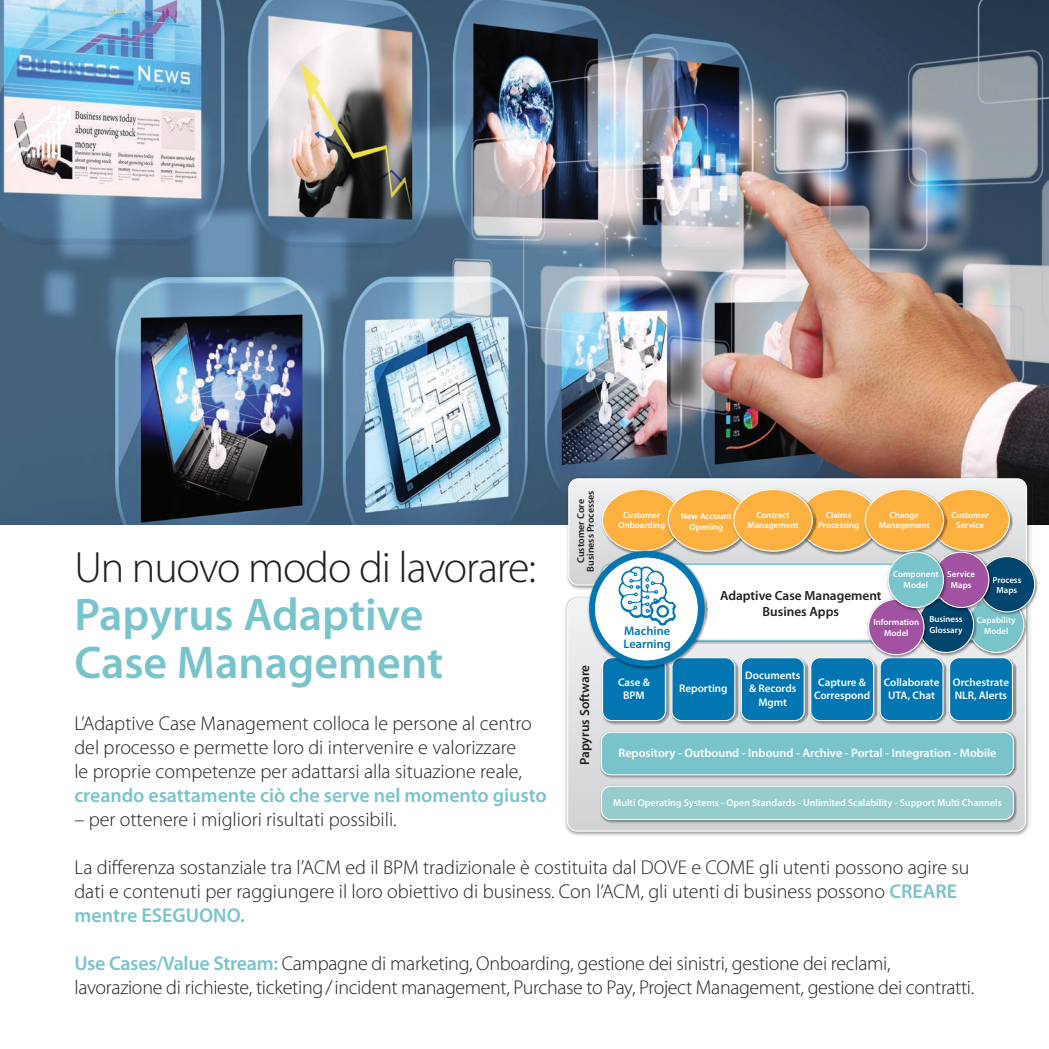
<style>
.page{position:relative;width:1049px;height:1049px;background:#fff}
.page>*{position:absolute;margin:0;border:0;box-sizing:border-box;transform-origin:0 0}
.t1{font:600 46px/48px "Myriad Pro";color:#79c4cb}
.t2{font:300 44px "Myriad Pro";letter-spacing:-.025em;color:#231f20}
.t3{font:300 20px/24px "Myriad Pro";color:#231f20}
.t4{font:600 20px "Myriad Pro";letter-spacing:-.005em;color:#79c4cb}
.t5{font:600 13.4px/16px "Myriad Pro";color:#231f20;text-align:center}
.t6{font:600 12.4px/12.4px "Myriad Pro";color:#0176b3}
.t7{font:600 12.2px "Myriad Pro";color:#fff}
.t8{font:600 11px/13.4px "Myriad Pro";color:#fff;text-align:center}
.t9{font:600 10px "Myriad Pro";color:#fff}
.t10{font:600 10px/10px "Myriad Pro";color:#231f20;text-align:center}
.t11{font:600 8.8px/10.6px "Myriad Pro";color:#fff;text-align:center}
.s1{font-weight:600;color:#79c4cb}
</style>
<div class="page">
<img style="left:0;top:0;width:1049px;height:525px">
<img style="left:564px;top:474px;width:469px;height:116px">
<svg style="left:569px;top:479px;width:457px;height:106px"></svg>
<div style="left:568px;top:478px;width:459px;height:108px;border:1px solid #fff;border-radius:9px"></div>
<img style="left:565px;top:596px;width:466px;height:240px">
<svg style="left:568px;top:599px;width:457px;height:232px;background:#dbdcde"></svg>
<img style="left:600px;top:784px;width:417px;height:39px">
<div style="left:601px;top:786px;width:412px;height:33px;background:#96cccc;border-radius:9px"></div>
<div style="left:601px;top:786px;width:413px;height:34px;border:1px solid #fff;border-radius:9px"></div>
<img style="left:600px;top:730px;width:417px;height:48px">
<div style="left:601px;top:732px;width:412px;height:43px;background:#79c4cb;border-radius:9px"></div>
<div style="left:601px;top:732px;width:413px;height:43px;border:1px solid #fff;border-radius:9px"></div>
<img style="left:740px;top:656px;width:276px;height:68px">
<div style="left:949px;top:658px;width:63px;height:62px;background:#0176b3;border-radius:9px"></div>
<div style="left:949px;top:657px;width:64px;height:64px;border:1px solid #fff;border-radius:9px"></div>
<div style="left:880px;top:658px;width:63px;height:62px;background:#0176b3;border-radius:9px"></div>
<div style="left:879px;top:657px;width:64px;height:64px;border:1px solid #fff;border-radius:9px"></div>
<div style="left:811px;top:658px;width:62px;height:62px;background:#0176b3;border-radius:9px"></div>
<div style="left:810px;top:657px;width:64px;height:64px;border:1px solid #fff;border-radius:9px"></div>
<div style="left:741px;top:658px;width:63px;height:62px;background:#0176b3;border-radius:9px"></div>
<div style="left:741px;top:657px;width:64px;height:64px;border:1px solid #fff;border-radius:9px"></div>
<img style="left:601px;top:656px;width:137px;height:68px">
<div style="left:672px;top:658px;width:63px;height:62px;background:#0176b3;border-radius:9px"></div>
<div style="left:671px;top:657px;width:64px;height:64px;border:1px solid #fff;border-radius:9px"></div>
<div style="left:602px;top:658px;width:63px;height:62px;background:#0176b3;border-radius:9px"></div>
<div style="left:602px;top:657px;width:64px;height:64px;border:1px solid #fff;border-radius:9px"></div>
<div style="left:601px;top:564px;width:412px;height:76px;background:#fff;border-radius:9px"></div>
<div style="left:601px;top:564px;width:413px;height:77px;border:1px solid #79c4cb;border-radius:9px"></div>
<img style="left:977px;top:616px;width:50px;height:40px">
<div style="left:968px;top:597px;width:56px;height:55px;background:#79c4cb;border-radius:50%"></div>
<img style="left:992px;top:555px;width:46px;height:61px">
<div style="left:979px;top:556px;width:55px;height:56px;background:#00456d;border-radius:50%"></div>
<div style="left:979px;top:556px;width:56px;height:56px;border:1px solid #fff;border-radius:50%"></div>
<img style="left:601px;top:488px;width:65px;height:62px">
<div style="left:602px;top:489px;width:79px;height:62px;background:#fbb03f;border-radius:50%"></div>
<img style="left:947px;top:488px;width:66px;height:67px">
<div style="left:931px;top:489px;width:78px;height:62px;background:#fbb03f;border-radius:50%"></div>
<img style="left:666px;top:488px;width:66px;height:67px">
<div style="left:668px;top:489px;width:79px;height:62px;background:#fbb03f;border-radius:50%"></div>
<img style="left:816px;top:488px;width:47px;height:67px">
<div style="left:799px;top:489px;width:79px;height:62px;background:#fbb03f;border-radius:50%"></div>
<img style="left:863px;top:488px;width:84px;height:67px">
<div style="left:865px;top:489px;width:78px;height:62px;background:#fbb03f;border-radius:50%"></div>
<img style="left:732px;top:488px;width:84px;height:67px">
<div style="left:734px;top:489px;width:78px;height:62px;background:#fbb03f;border-radius:50%"></div>
<div style="left:733px;top:489px;width:80px;height:63px;border:1px solid #fff;border-radius:50%"></div>
<img style="left:928px;top:611px;width:49px;height:45px">
<div style="left:918px;top:597px;width:56px;height:55px;background:#00456d;border-radius:50%"></div>
<img style="left:947px;top:550px;width:45px;height:61px">
<div style="left:933px;top:552px;width:56px;height:55px;background:#a153a1;border-radius:50%"></div>
<div style="left:933px;top:551px;width:56px;height:57px;border:1px solid #fff;border-radius:50%"></div>
<img style="left:867px;top:600px;width:61px;height:58px">
<div style="left:869px;top:599px;width:55px;height:56px;background:#a153a1;border-radius:50%"></div>
<div style="left:868px;top:599px;width:56px;height:56px;border:1px solid #fff;border-radius:50%"></div>
<img style="left:886px;top:550px;width:61px;height:61px">
<div style="left:888px;top:552px;width:55px;height:55px;background:#79c4cb;border-radius:50%"></div>
<div style="left:887px;top:551px;width:57px;height:57px;border:1px solid #fff;border-radius:50%"></div>
<img style="left:588px;top:550px;width:120px;height:120px">
<div style="left:589px;top:551px;width:116px;height:115px;background:#0176b3;border-radius:50%"></div>
<div style="left:594px;top:557px;width:104px;height:104px;background:#fff;border-radius:50%"></div>
<svg style="left:618px;top:566px;width:58px;height:59px"></svg>
<p class="t10" style="left:576px;top:571px;width:83px;rotate:-90deg">Customer Core<br>Business Processes</p>
<p class="t11" style="left:618px;top:509px;width:48px">Customer<br>Onboarding</p>
<p class="t11" style="left:681px;top:511px;width:52px">New Account<br>Opening</p>
<p class="t11" style="left:747px;top:509px;width:53px">Contract<br>Management</p>
<p class="t11" style="left:818px;top:509px;width:43px">Claims<br>Processing</p>
<p class="t11" style="left:879px;top:509px;width:53px">Change<br>Management</p>
<p class="t11" style="left:951px;top:509px;width:39px">Customer<br>Service</p>
<h2 class="t2" style="left:74px;top:543px;width:463px">Un nuovo modo di lavorare:</h2>
<h1 class="t1" style="left:74px;top:592px;width:370px">Papyrus Adaptive<br>Case Management</h1>
<p class="t3" style="left:74px;top:711px;width:459px">L’Adaptive Case Management colloca le persone al centro del processo e permette loro di intervenire e valorizzare le proprie competenze per adattarsi alla situazione reale,</p>
<p class="t4" style="left:74px;top:784px;width:474px">creando esattamente ciò che serve nel momento giusto</p>
<p class="t3" style="left:74px;top:807px;width:324px">– per ottenere i migliori risultati possibili.</p>
<p class="t3" style="left:74px;top:855px;width:897px">La differenza sostanziale tra l’ACM ed il BPM tradizionale è costituita dal DOVE e COME gli utenti possono agire su dati e contenuti per raggiungere il loro obiettivo di business. Con l’ACM, gli utenti di business possono <span class="s1">CREARE mentre ESEGUONO.</span></p>
<p class="t3" style="left:74px;top:951px;width:901px"><span class="s1">Use Cases/Value Stream:</span> Campagne di marketing, Onboarding, gestione dei sinistri, gestione dei reclami, lavorazione di richieste, ticketing / incident management, Purchase to Pay, Project Management, gestione dei contratti.</p>
<p class="t11" style="left:947px;top:569px;width:29px">Service<br>Maps</p>
<p class="t11" style="left:929px;top:614px;width:35px;text-align:left">Business<br>Glossary</p>
<p class="t11" style="left:893px;top:569px;width:47px">Component<br>Model</p>
<p class="t11" style="left:992px;top:574px;width:30px">Process<br>Maps</p>
<p class="t5" style="left:720px;top:587px;width:163px">Adaptive Case Management<br>Busines Apps</p>
<p class="t11" style="left:977px;top:615px;width:40px">Capability<br>Model</p>
<p class="t11" style="left:873px;top:617px;width:47px">Information<br>Model</p>
<p class="t6" style="left:623px;top:625px;width:49px">Machine<br>Learning</p>
<p class="t5" style="left:577px;top:765px;width:102px;rotate:-90deg">Papyrus Software</p>
<p class="t8" style="left:745px;top:669px;width:57px">Documents &amp; Records<br>Mgmt</p>
<p class="t8" style="left:814px;top:675px;width:58px">Capture &amp;<br>Correspond</p>
<p class="t8" style="left:884px;top:675px;width:57px">Collaborate<br>UTA, Chat</p>
<p class="t8" style="left:953px;top:675px;width:58px;text-align:left">Orchestrate<br>NLR, Alerts</p>
<p class="t8" style="left:618px;top:675px;width:33px">Case &amp;<br>BPM</p>
<p class="t8" style="left:679px;top:682px;width:50px">Reporting</p>
<p class="t7" style="left:618px;top:746px;width:380px">Repository - Outbound - Inbound - Archive - Portal - Integration - Mobile</p>
<p class="t9" style="left:613px;top:797px;width:390px">Multi Operating Systems - Open Standards - Unlimited Scalability - Support Multi Channels</p>
</div>
